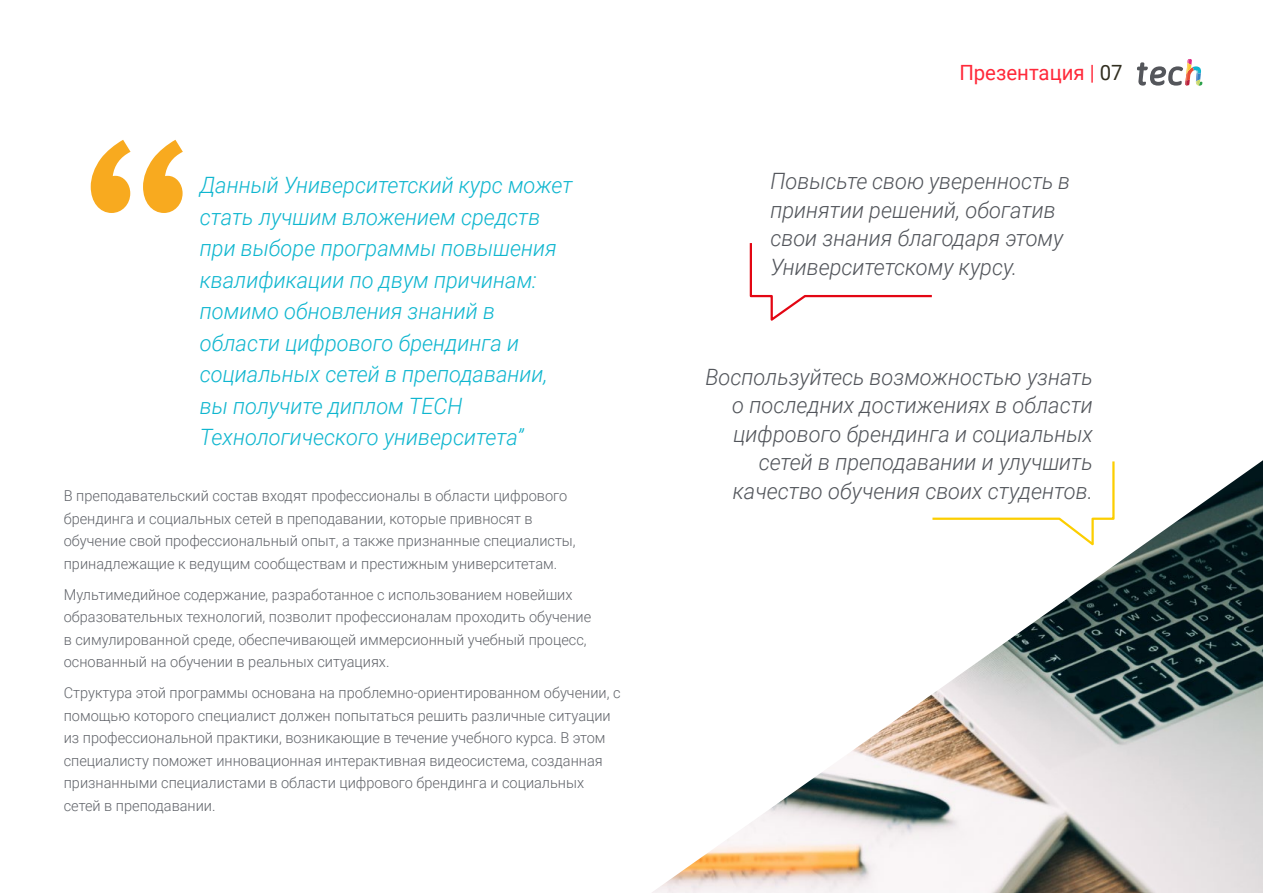
<style>
.page{position:relative;width:1263px;height:893px;background:#fff}
.page>*{position:absolute;margin:0;border:0;box-sizing:border-box;transform-origin:0 0}
.t1{font:italic 300 22.5px/28.5px "Roboto";color:#52555b;text-align:right}
.t2{font:italic 300 22.5px/31.5px "Roboto";color:#0fb6cf}
.t3{font:21px "Roboto";color:#ff293a}
.t4{font:300 15px/22.5px "Roboto";color:#61646a}
.s1{color:#312e20}
</style>
<div class="page">
<svg style="left:91px;top:140px;width:92px;height:73px"></svg>
<img style="left:652px;top:460px;width:611px;height:433px">
<svg style="left:930px;top:460px;width:186px;height:89px"></svg>
<svg style="left:749px;top:243px;width:183px;height:78px"></svg>
<svg style="left:1137px;top:59px;width:65px;height:27px"></svg>
<p class="t2" style="left:200px;top:169px;width:374px">Данный Университетский курс может стать лучшим вложением средств при выборе программы повышения квалификации по двум причинам: помимо обновления знаний в области цифрового брендинга и социальных сетей в преподавании, вы получите диплом TECH<br>Технологического университета”</p>
<p class="t4" style="left:64px;top:484px;width:513px">В преподавательский состав входят профессионалы в области цифрового брендинга и социальных сетей в преподавании, которые привносят в обучение свой профессиональный опыт, а также признанные специалисты, принадлежащие к ведущим сообществам и престижным университетам.</p>
<p class="t4" style="left:64px;top:583px;width:529px">Мультимедийное содержание, разработанное с использованием новейших образовательных технологий, позволит профессионалам проходить обучение в симулированной среде, обеспечивающей иммерсионный учебный процесс, основанный на обучении в реальных ситуациях.</p>
<p class="t4" style="left:64px;top:681px;width:558px">Структура этой программы основана на проблемно-ориентированном обучении, с помощью которого специалист должен попытаться решить различные ситуации из профессиональной практики, возникающие в течение учебного курса. В этом специалисту поможет инновационная интерактивная видеосистема, созданная признанными специалистами в области цифрового брендинга и социальных сетей в преподавании.</p>
<h2 class="t3" style="left:959px;top:57px;width:165px">Презентация | <span class="s1">07</span></h2>
<h1 class="t1" style="left:770px;top:166px;width:301px;text-align:left">Повысьте свою уверенность в принятии решений, обогатив свои знания благодаря этому<br>Университетскому курсу.</h1>
<h1 class="t1" style="left:705px;top:362px;width:389px">Воспользуйтесь возможностью узнать о последних достижениях в области цифрового брендинга и социальных сетей в преподавании и улучшить качество обучения своих студентов.</h1>
</div>
